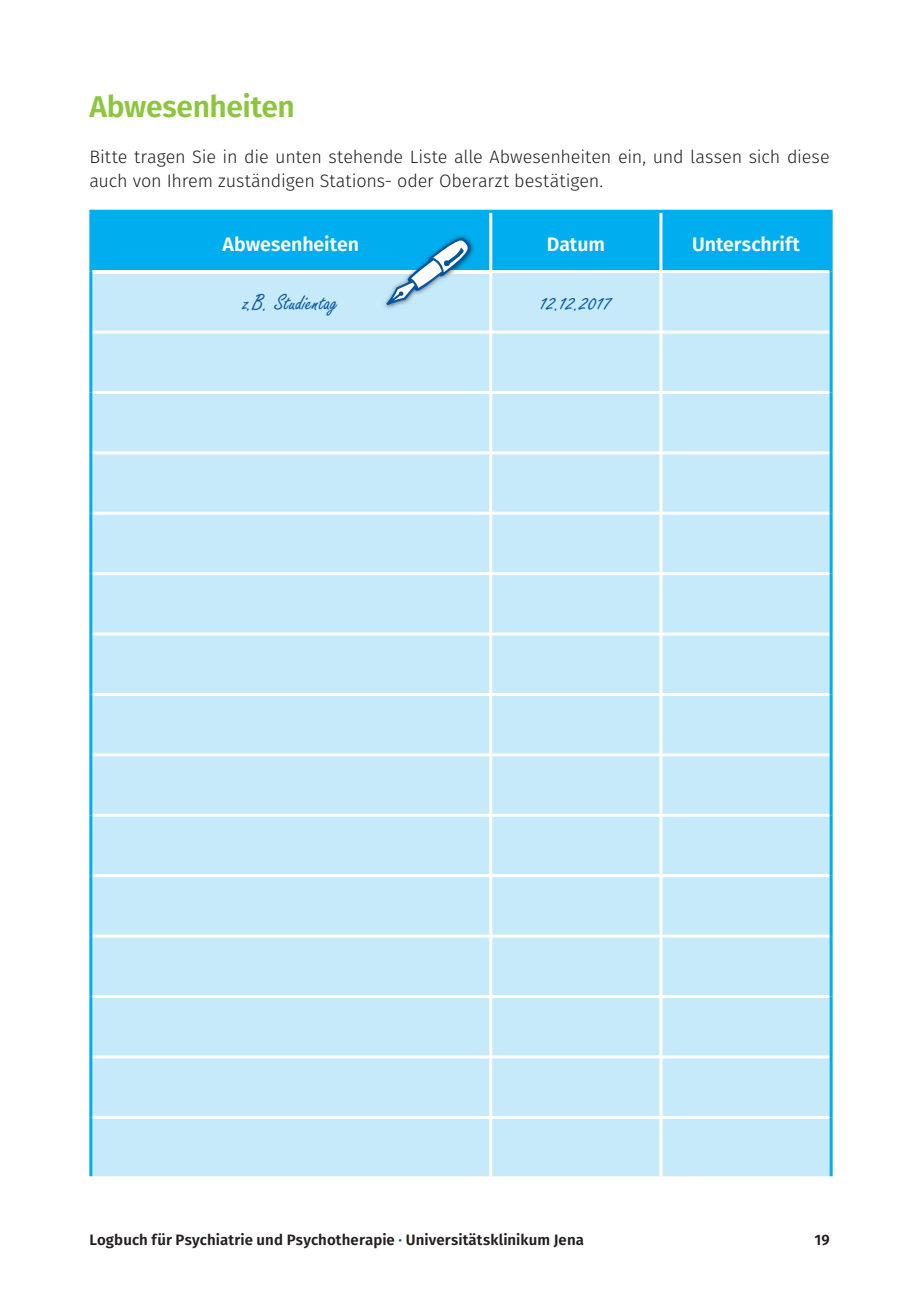
<style>
.page{position:relative;width:919px;height:1289px;background:#fff}
.page>*{position:absolute;margin:0;border:0;box-sizing:border-box;transform-origin:0 0}
.t1{font:600 30px "Fira Sans";letter-spacing:-.015em;color:#8bc63e}
.t2{font:24px "Freestyle Script";color:#0154a6}
.t3{font:600 19.5px "Fira Sans";color:#fff}
.t4{font:300 18px/24px "Fira Sans";letter-spacing:-.01em;color:#231f20}
.t5{font:600 15px "Fira Sans";letter-spacing:.005em;color:#231f20}
.s1{color:#0154a6}
</style>
<div class="page">
<div style="left:92px;top:305px;width:737px;height:871px;background:#c6eafa"></div>
<hr style="left:489px;top:273px;width:3px;height:57px;background:#fff">
<hr style="left:659px;top:273px;width:3px;height:57px;background:#fff">
<hr style="left:92px;top:330px;width:398px;height:3px;background:#fff">
<hr style="left:490px;top:330px;width:171px;height:3px;background:#fff">
<hr style="left:489px;top:333px;width:3px;height:58px;background:#fff">
<hr style="left:661px;top:330px;width:168px;height:3px;background:#fff">
<hr style="left:659px;top:333px;width:3px;height:58px;background:#fff">
<hr style="left:92px;top:391px;width:398px;height:3px;background:#fff">
<hr style="left:490px;top:391px;width:171px;height:3px;background:#fff">
<hr style="left:489px;top:394px;width:3px;height:57px;background:#fff">
<hr style="left:661px;top:391px;width:168px;height:3px;background:#fff">
<hr style="left:659px;top:394px;width:3px;height:57px;background:#fff">
<hr style="left:92px;top:451px;width:398px;height:3px;background:#fff">
<hr style="left:490px;top:451px;width:171px;height:3px;background:#fff">
<hr style="left:489px;top:454px;width:3px;height:57px;background:#fff">
<hr style="left:661px;top:451px;width:168px;height:3px;background:#fff">
<hr style="left:659px;top:454px;width:3px;height:57px;background:#fff">
<hr style="left:92px;top:511px;width:398px;height:3px;background:#fff">
<hr style="left:490px;top:511px;width:171px;height:3px;background:#fff">
<hr style="left:489px;top:514px;width:3px;height:58px;background:#fff">
<hr style="left:661px;top:511px;width:168px;height:3px;background:#fff">
<hr style="left:659px;top:514px;width:3px;height:58px;background:#fff">
<hr style="left:92px;top:572px;width:398px;height:3px;background:#fff">
<hr style="left:490px;top:572px;width:171px;height:3px;background:#fff">
<hr style="left:489px;top:575px;width:3px;height:57px;background:#fff">
<hr style="left:661px;top:572px;width:168px;height:3px;background:#fff">
<hr style="left:659px;top:575px;width:3px;height:57px;background:#fff">
<hr style="left:92px;top:632px;width:398px;height:3px;background:#fff">
<hr style="left:490px;top:632px;width:171px;height:3px;background:#fff">
<hr style="left:489px;top:635px;width:3px;height:58px;background:#fff">
<hr style="left:661px;top:632px;width:168px;height:3px;background:#fff">
<hr style="left:659px;top:635px;width:3px;height:58px;background:#fff">
<hr style="left:92px;top:693px;width:398px;height:3px;background:#fff">
<hr style="left:490px;top:693px;width:171px;height:3px;background:#fff">
<hr style="left:489px;top:696px;width:3px;height:57px;background:#fff">
<hr style="left:661px;top:693px;width:168px;height:3px;background:#fff">
<hr style="left:659px;top:696px;width:3px;height:57px;background:#fff">
<hr style="left:92px;top:753px;width:398px;height:3px;background:#fff">
<hr style="left:490px;top:753px;width:171px;height:3px;background:#fff">
<hr style="left:489px;top:756px;width:3px;height:57px;background:#fff">
<hr style="left:661px;top:753px;width:168px;height:3px;background:#fff">
<hr style="left:659px;top:756px;width:3px;height:57px;background:#fff">
<hr style="left:92px;top:813px;width:398px;height:3px;background:#fff">
<hr style="left:490px;top:813px;width:171px;height:3px;background:#fff">
<hr style="left:489px;top:816px;width:3px;height:58px;background:#fff">
<hr style="left:661px;top:813px;width:168px;height:3px;background:#fff">
<hr style="left:659px;top:816px;width:3px;height:58px;background:#fff">
<hr style="left:92px;top:874px;width:398px;height:3px;background:#fff">
<hr style="left:490px;top:874px;width:171px;height:3px;background:#fff">
<hr style="left:489px;top:877px;width:3px;height:57px;background:#fff">
<hr style="left:661px;top:874px;width:168px;height:3px;background:#fff">
<hr style="left:659px;top:877px;width:3px;height:57px;background:#fff">
<hr style="left:92px;top:934px;width:398px;height:3px;background:#fff">
<hr style="left:490px;top:934px;width:171px;height:3px;background:#fff">
<hr style="left:489px;top:937px;width:3px;height:58px;background:#fff">
<hr style="left:661px;top:934px;width:168px;height:3px;background:#fff">
<hr style="left:659px;top:937px;width:3px;height:58px;background:#fff">
<hr style="left:92px;top:995px;width:398px;height:3px;background:#fff">
<hr style="left:490px;top:995px;width:171px;height:3px;background:#fff">
<hr style="left:489px;top:998px;width:3px;height:57px;background:#fff">
<hr style="left:661px;top:995px;width:168px;height:3px;background:#fff">
<hr style="left:659px;top:998px;width:3px;height:57px;background:#fff">
<hr style="left:92px;top:1055px;width:398px;height:3px;background:#fff">
<hr style="left:490px;top:1055px;width:171px;height:3px;background:#fff">
<hr style="left:489px;top:1058px;width:3px;height:57px;background:#fff">
<hr style="left:661px;top:1055px;width:168px;height:3px;background:#fff">
<hr style="left:659px;top:1058px;width:3px;height:57px;background:#fff">
<hr style="left:92px;top:1115px;width:398px;height:3px;background:#fff">
<hr style="left:490px;top:1115px;width:171px;height:3px;background:#fff">
<hr style="left:489px;top:1118px;width:3px;height:58px;background:#fff">
<hr style="left:661px;top:1115px;width:168px;height:3px;background:#fff">
<hr style="left:659px;top:1118px;width:3px;height:58px;background:#fff">
<hr style="left:89px;top:213px;width:3px;height:58px;background:#00aeef">
<hr style="left:89px;top:210px;width:401px;height:3px;background:#00aeef">
<hr style="left:490px;top:210px;width:171px;height:3px;background:#00aeef">
<hr style="left:661px;top:210px;width:171px;height:3px;background:#00aeef">
<hr style="left:829px;top:213px;width:3px;height:58px;background:#00aeef">
<hr style="left:89px;top:271px;width:3px;height:61px;background:#00aeef">
<hr style="left:89px;top:332px;width:3px;height:60px;background:#00aeef">
<hr style="left:89px;top:392px;width:3px;height:61px;background:#00aeef">
<hr style="left:89px;top:453px;width:3px;height:60px;background:#00aeef">
<hr style="left:89px;top:513px;width:3px;height:60px;background:#00aeef">
<hr style="left:89px;top:573px;width:3px;height:61px;background:#00aeef">
<hr style="left:89px;top:634px;width:3px;height:60px;background:#00aeef">
<hr style="left:89px;top:694px;width:3px;height:61px;background:#00aeef">
<hr style="left:89px;top:755px;width:3px;height:60px;background:#00aeef">
<hr style="left:89px;top:815px;width:3px;height:60px;background:#00aeef">
<hr style="left:89px;top:875px;width:3px;height:61px;background:#00aeef">
<hr style="left:89px;top:936px;width:3px;height:60px;background:#00aeef">
<hr style="left:89px;top:996px;width:3px;height:60px;background:#00aeef">
<hr style="left:89px;top:1056px;width:3px;height:61px;background:#00aeef">
<hr style="left:89px;top:1117px;width:3px;height:59px;background:#00aeef">
<hr style="left:829px;top:271px;width:3px;height:61px;background:#00aeef">
<hr style="left:829px;top:332px;width:3px;height:60px;background:#00aeef">
<hr style="left:829px;top:392px;width:3px;height:61px;background:#00aeef">
<hr style="left:829px;top:453px;width:3px;height:60px;background:#00aeef">
<hr style="left:829px;top:513px;width:3px;height:60px;background:#00aeef">
<hr style="left:829px;top:573px;width:3px;height:61px;background:#00aeef">
<hr style="left:829px;top:634px;width:3px;height:60px;background:#00aeef">
<hr style="left:829px;top:694px;width:3px;height:61px;background:#00aeef">
<hr style="left:829px;top:755px;width:3px;height:60px;background:#00aeef">
<hr style="left:829px;top:815px;width:3px;height:60px;background:#00aeef">
<hr style="left:829px;top:875px;width:3px;height:61px;background:#00aeef">
<hr style="left:829px;top:936px;width:3px;height:60px;background:#00aeef">
<hr style="left:829px;top:996px;width:3px;height:60px;background:#00aeef">
<hr style="left:829px;top:1056px;width:3px;height:61px;background:#00aeef">
<hr style="left:829px;top:1117px;width:3px;height:59px;background:#00aeef">
<img style="left:382px;top:305px;width:93px;height:5px">
<svg style="left:91px;top:212px;width:740px;height:93px;background:#4fc5f2"></svg>
<h1 class="t1" style="left:89px;top:82px;width:207px">Abwesenheiten</h1>
<p class="t4" style="left:89px;top:144px;width:741px">Bitte tragen Sie in die unten stehende Liste alle Abwesenheiten ein, und lassen sich diese auch von Ihrem zuständigen Stations- oder Oberarzt bestätigen .</p>
<p class="t3" style="left:222px;top:228px;width:138px">Abwesenheiten</p>
<p class="t3" style="left:546px;top:228px;width:60px">Datum</p>
<p class="t3" style="left:692px;top:228px;width:109px">Unterschrift</p>
<h2 class="t2" style="left:243px;top:289px;width:96px">z.B. Studientag</h2>
<h2 class="t2" style="left:539px;top:289px;width:74px">12.12.2017</h2>
<p class="t5" style="left:89px;top:1227px;width:496px">Logbuch für Psychiatrie und Psychotherapie <span class="s1">·</span> Universitätsklinikum Jena</p>
<p class="t5" style="left:814px;top:1227px;width:17px">19</p>
</div>
